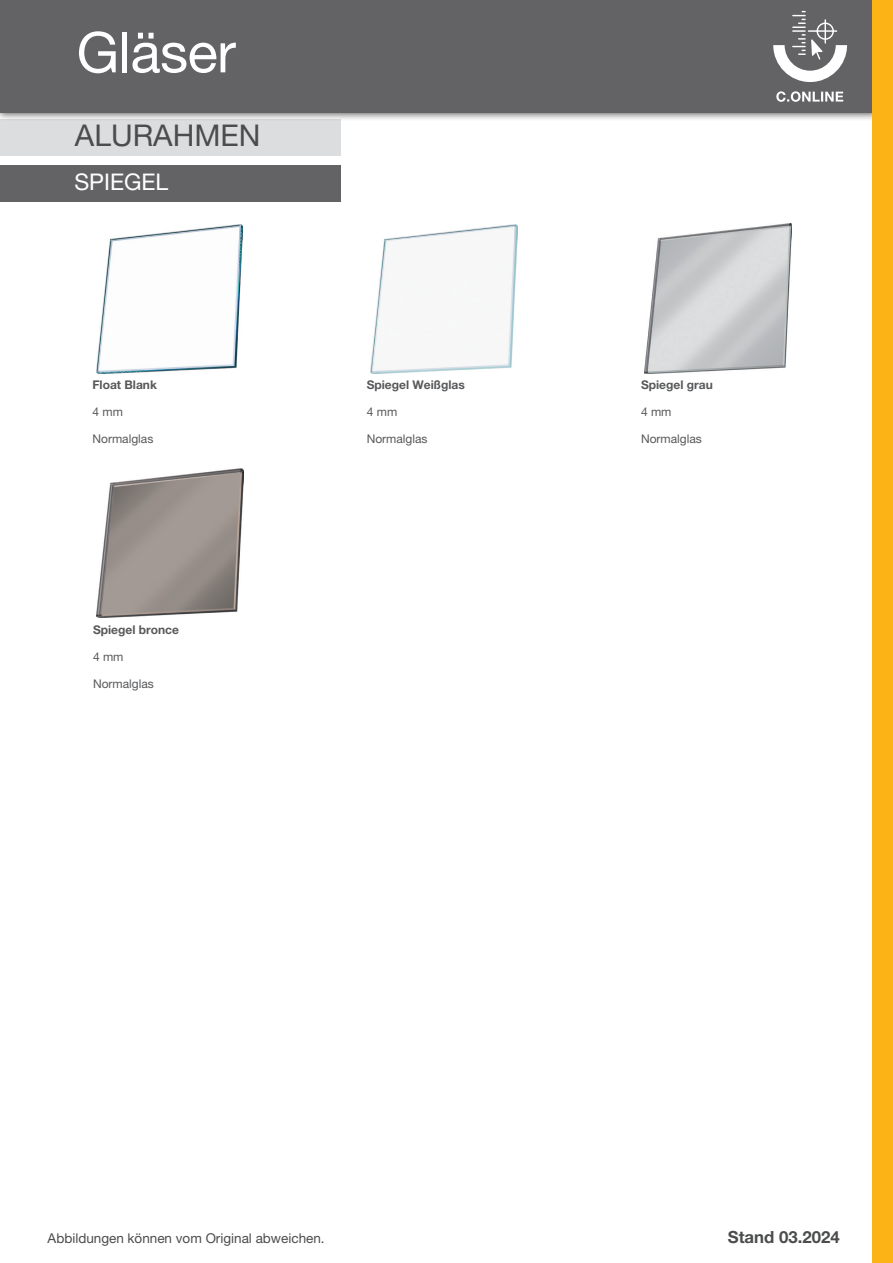
<style>
.page{position:relative;width:893px;height:1263px;background:#fff}
.page>*{position:absolute;margin:0;border:0;box-sizing:border-box;transform-origin:0 0}
.t1{font:56.1px "Helvetica Neue LT Pro";letter-spacing:-.01em;color:#fff}
.t2{font:30px "Helvetica Neue LT Pro";color:#4b4c4d}
.t3{font:22.95px "Helvetica Neue LT Pro";color:#fff}
.t4{font:700 16.8px "Helvetica Neue LT Pro";color:#4b4c4d}
.t5{font:13.5px "Helvetica Neue LT Pro";color:#4b4c4d}
.t6{font:12px "Helvetica Neue LT Pro";color:#57585a}
.t7{font:700 12px "Helvetica Neue LT Pro";color:#57585a}
</style>
<div class="page">
<div style="left:0;top:165px;width:340px;height:37px;background:#636366"></div>
<div style="left:0;top:120px;width:340px;height:36px;background:#dcdddf"></div>
<div style="left:0;top:0;width:883px;height:122px;background:#231f20;opacity:.75"></div>
<div style="left:0;top:0;width:873px;height:113px;background:#636366"></div>
<svg style="left:773px;top:11px;width:74px;height:91px"></svg>
<div style="left:872px;top:0;width:21px;height:1263px;background:#fbb316"></div>
<img style="left:96px;top:224px;width:147px;height:149px">
<img style="left:371px;top:224px;width:146px;height:149px">
<img style="left:645px;top:224px;width:146px;height:149px">
<img style="left:97px;top:469px;width:146px;height:149px">
<h1 class="t1" style="left:77px;top:19px;width:161px">Gläser</h1>
<h2 class="t2" style="left:75px;top:118px;width:187px">ALURAHMEN</h2>
<h3 class="t3" style="left:74px;top:168px;width:95px">SPIEGEL</h3>
<p class="t7" style="left:92px;top:377px;width:66px">Float Blank</p>
<p class="t6" style="left:92px;top:405px;width:32px">4 mm</p>
<p class="t6" style="left:92px;top:432px;width:62px">Normalglas</p>
<p class="t7" style="left:93px;top:622px;width:87px">Spiegel bronce</p>
<p class="t6" style="left:93px;top:649px;width:32px">4 mm</p>
<p class="t6" style="left:93px;top:676px;width:62px">Normalglas</p>
<p class="t7" style="left:367px;top:377px;width:100px">Spiegel Weißglas</p>
<p class="t6" style="left:367px;top:405px;width:32px">4 mm</p>
<p class="t6" style="left:367px;top:432px;width:62px">Normalglas</p>
<p class="t7" style="left:641px;top:377px;width:73px">Spiegel grau</p>
<p class="t6" style="left:641px;top:405px;width:32px">4 mm</p>
<p class="t6" style="left:641px;top:432px;width:62px">Normalglas</p>
<p class="t5" style="left:48px;top:1230px;width:279px">Abbildungen können vom Original abweichen.</p>
<h3 class="t4" style="left:728px;top:1226px;width:113px">Stand 03.2024</h3>
</div>
